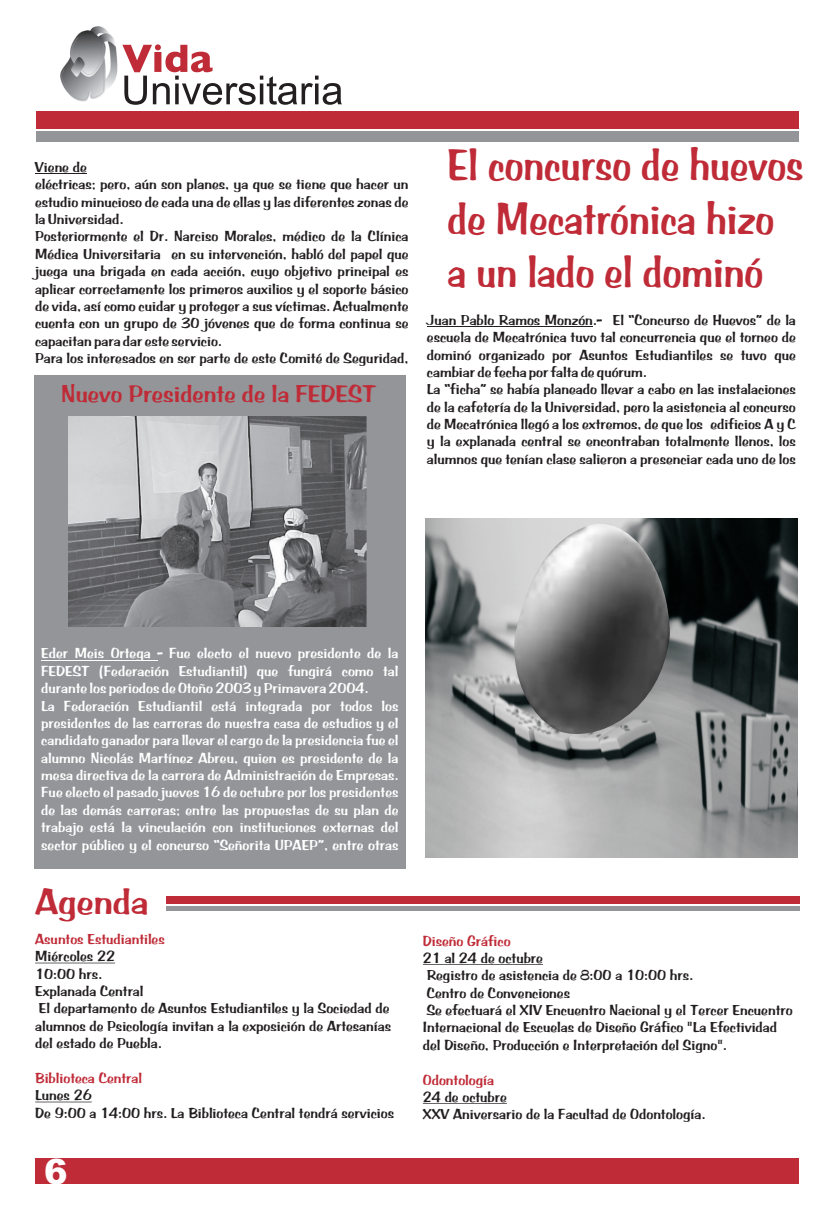
<style>
.page{position:relative;width:833px;height:1205px;background:#fff}
.page>*{position:absolute;margin:0;border:0;box-sizing:border-box;transform-origin:0 0}
.t1{font:46.12px/53.5px "BRADDON";color:#bf2b37;scale:.88 1}
.t2{font:37.5px "BRADDON";color:#bf2b37}
.t3{font:900 35px "Arial";color:#fff}
.t4{font:25px "BRADDON";color:#bf2b37}
.t5{font:15px/17.4px "BRADDON";color:#231f20}
.t6{font:15px/17.4px "BRADDON";color:#fff}
.t7{font:15px "BRADDON";color:#bf2b37}
</style>
<div class="page">
<img style="left:425px;top:519px;width:372px;height:338px">
<div style="left:35px;top:1158px;width:763px;height:25px;background:#bf2b37"></div>
<div style="left:37px;top:111px;width:762px;height:18px;background:#bf2b37"></div>
<div style="left:37px;top:131px;width:762px;height:11px;background:#939598"></div>
<img style="left:60px;top:26px;width:57px;height:75px">
<svg style="left:122px;top:44px;width:220px;height:61px"></svg>
<hr style="left:35px;top:962px;width:80px;height:1px;background:#231f20">
<hr style="left:35px;top:1101px;width:57px;height:1px;background:#231f20">
<div style="left:166px;top:897px;width:633px;height:7px;background:#bf2b37"></div>
<div style="left:166px;top:906px;width:633px;height:5px;background:#939598"></div>
<hr style="left:423px;top:964px;width:120px;height:1px;background:#231f20">
<hr style="left:423px;top:1103px;width:84px;height:1px;background:#231f20">
<hr style="left:35px;top:173px;width:52px;height:1px;background:#231f20">
<div style="left:34px;top:375px;width:372px;height:493px;background:#939598"></div>
<hr style="left:41px;top:660px;width:116px;height:1px;background:#fff">
<hr style="left:427px;top:326px;width:166px;height:1px;background:#231f20">
<img style="left:510px;top:518px;width:160px;height:227px">
<img style="left:68px;top:417px;width:298px;height:209px">
<p class="t5" style="left:35px;top:159px;width:53px">Viene de</p>
<p class="t5" style="left:35px;top:176px;width:375px">eléctricas; pero, aún son planes, ya que se tiene que hacer un estudio minucioso de cada una de ellas y las diferentes zonas de la Universidad.<br>Posteriormente el Dr. Narciso Morales, médico de la Clínica Médica Universitaria en su intervención, habló del papel que juega una brigada en cada acción, cuyo objetivo principal es aplicar correctamente los primeros auxilios y el soporte básico de vida, así como cuidar y proteger a sus víctimas. Actualmente cuenta con un grupo de 30 jóvenes que de forma continua se capacitan para dar este servicio.<br>Para los interesados en ser parte de este Comité de Seguridad,</p>
<h3 class="t4" style="left:61px;top:379px;width:317px">Nuevo Presidente de la FEDEST</h3>
<h1 class="t1" style="left:447px;top:140px;width:406px">El concurso de huevos de Mecatrónica hizo a un lado el dominó</h1>
<p class="t5" style="left:427px;top:312px;width:370px">Juan Pablo Ramos Monzón.- El “Concurso de Huevos” de la escuela de Mecatrónica tuvo tal concurrencia que el torneo de dominó organizado por Asuntos Estudiantiles se tuvo que cambiar de fecha por falta de quórum.<br>La “ficha” se había planeado llevar a cabo en las instalaciones de la cafetería de la Universidad, pero la asistencia al concurso de Mecatrónica llegó a los extremos, de que los edificios A y C y la explanada central se encontraban totalmente llenos, los alumnos que tenían clase salieron a presenciar cada uno de los</p>
<p class="t6" style="left:41px;top:645px;width:359px">Eder Meis Ortega - Fue electo el nuevo presidente de la FEDEST (Federación Estudiantil) que fungirá como tal durante los periodos de Otoño 2003 y Primavera 2004.<br>La Federación Estudiantil está integrada por todos los presidentes de las carreras de nuestra casa de estudios y el candidato ganador para llevar el cargo de la presidencia fue el alumno Nicolás Martínez Abreu, quien es presidente de la mesa directiva de la carrera de Administración de Empresas.<br>Fue electo el pasado jueves 16 de octubre por los presidentes de las demás carreras; entre las propuestas de su plan de trabajo está la vinculación con instituciones externas del sector público y el concurso “Señorita UPAEP”, entre otras</p>
<h2 class="t2" style="left:36px;top:879px;width:114px">Agenda</h2>
<p class="t7" style="left:35px;top:930px;width:131px">Asuntos Estudiantiles</p>
<p class="t5" style="left:35px;top:948px;width:357px">Miércoles 22<br>10:00 hrs.<br>Explanada Central<br>El departamento de Asuntos Estudiantiles y la Sociedad de alumnos de Psicología invitan a la exposición de Artesanías del estado de Puebla.</p>
<p class="t7" style="left:35px;top:1069px;width:108px">Biblioteca Central</p>
<p class="t5" style="left:35px;top:1087px;width:360px">Lunes 26<br>De 9:00 a 14:00 hrs. La Biblioteca Central tendrá servicios</p>
<h3 class="t3" style="left:44px;top:1158px;width:25px">6</h3>
<p class="t7" style="left:423px;top:932px;width:89px">Diseño Gráfico</p>
<p class="t5" style="left:423px;top:950px;width:371px">21 al 24 de octubre<br>Registro de asistencia de 8:00 a 10:00 hrs.<br>Centro de Convenciones<br>Se efectuará el XIV Encuentro Nacional y el Tercer Encuentro Internacional de Escuelas de Diseño Gráfico "La Efectividad del Diseño, Producción e Interpretación del Signo".</p>
<p class="t5" style="left:423px;top:1089px;width:284px">24 de octubre<br>XXV Aniversario de la Facultad de Odontología.</p>
<p class="t7" style="left:423px;top:1071px;width:73px">Odontología</p>
</div>
